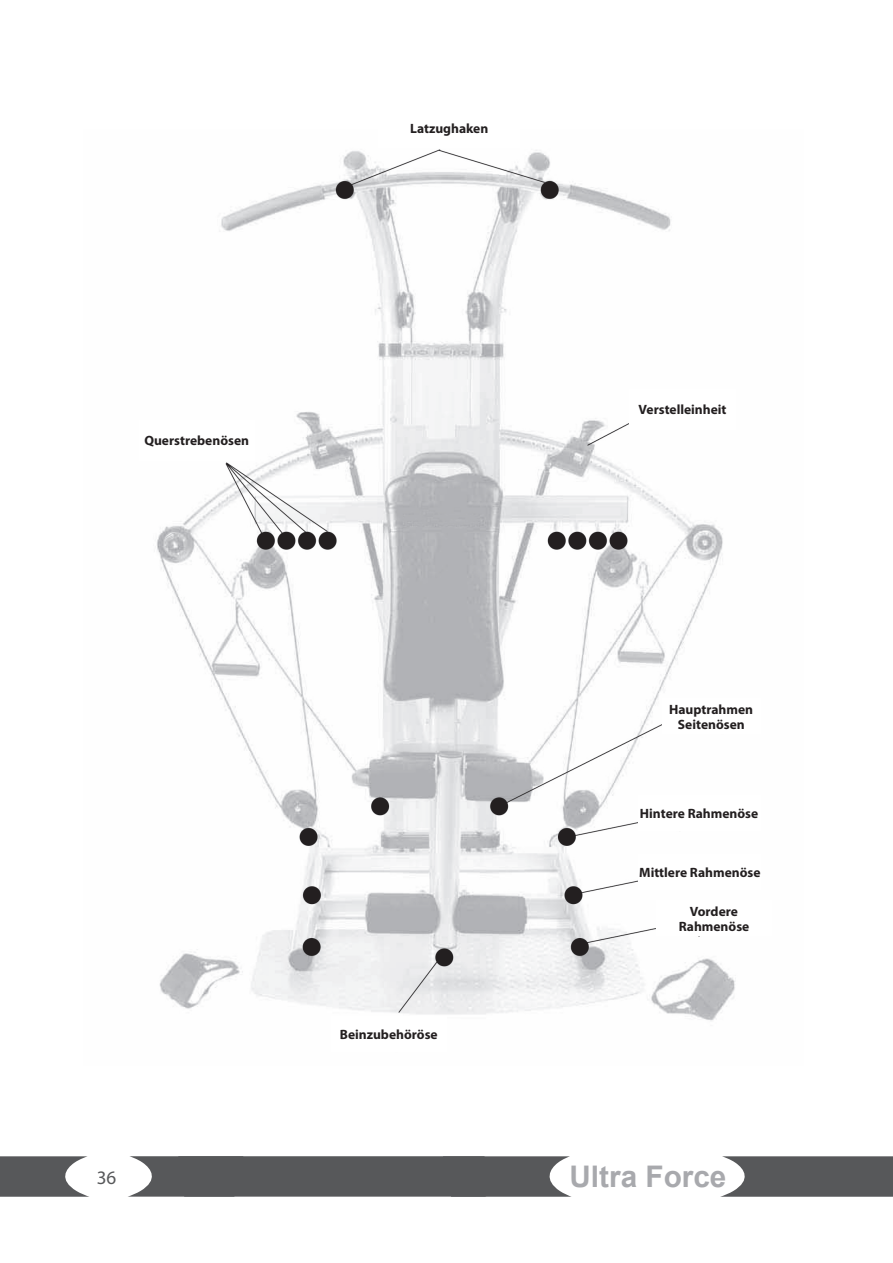
<style>
.page{position:relative;width:893px;height:1263px;background:#fff}
.page>*{position:absolute;margin:0;border:0;box-sizing:border-box;transform-origin:0 0}
.t1{font:700 29.7px "Arial";color:#a8a9ad}
.t2{font:19.05px "Myriad Pro";color:#57585a}
.t3{font:700 13.5px/15px "Myriad Pro";color:#231f20;text-align:center}
</style>
<div class="page">
<img style="left:157px;top:149px;width:578px;height:872px">
<svg style="left:0;top:1156px;width:89px;height:41px"></svg>
<svg style="left:720px;top:1156px;width:173px;height:41px;background:#6a6a6c"></svg>
<svg style="left:128px;top:1156px;width:444px;height:41px;background:#656667"></svg>
<div style="left:662px;top:698px;width:98px;height:36px;background:#fff"></div>
<div style="left:139px;top:420px;width:115px;height:40px;background:#fff"></div>
<div style="left:638px;top:795px;width:122px;height:36px;background:#fff"></div>
<div style="left:629px;top:389px;width:107px;height:40px;background:#fff"></div>
<div style="left:638px;top:854px;width:123px;height:35px;background:#fff"></div>
<div style="left:656px;top:900px;width:116px;height:36px;background:#fff"></div>
<div style="left:331px;top:1016px;width:115px;height:36px;background:#fff"></div>
<p class="t3" style="left:144px;top:433px;width:106px">Querstrebenösen</p>
<p class="t3" style="left:410px;top:120px;width:80px">Latzughaken</p>
<p class="t3" style="left:340px;top:1027px;width:99px">Beinzubehöröse</p>
<p class="t3" style="left:638px;top:402px;width:90px">Verstelleinheit</p>
<p class="t3" style="left:669px;top:701px;width:85px">Hauptrahmen<br>Seitenösen</p>
<p class="t3" style="left:640px;top:806px;width:120px">Hintere Rahmenöse</p>
<p class="t3" style="left:639px;top:864px;width:123px">Mittlere Rahmenöse</p>
<p class="t3" style="left:679px;top:903px;width:72px">Vordere<br>Rahmenöse</p>
<h2 class="t2" style="left:97px;top:1166px;width:21px">36</h2>
<h1 class="t1" style="left:569px;top:1155px;width:159px">Ultra Force</h1>
</div>
